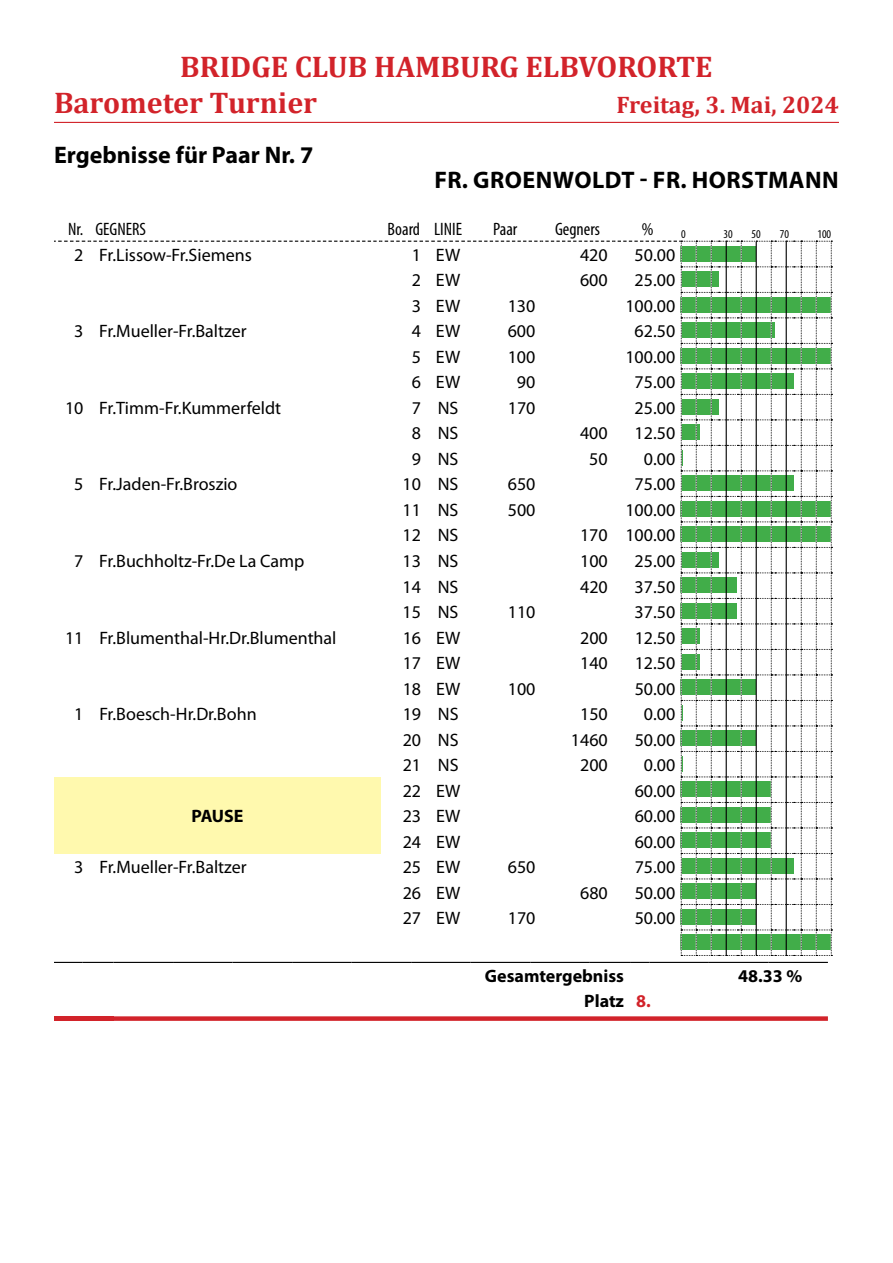
<style>
.page{position:relative;width:893px;height:1263px;background:#fff}
.page>*{position:absolute;margin:0;border:0;box-sizing:border-box;transform-origin:0 0}
.t1{font:700 30px/36px "Cambria";color:#d2232a}
.t2{font:700 24px "Myriad Pro";letter-spacing:.005em;color:#000}
.t3{font:700 24px "Cambria";color:#d2232a}
.t4{font:18px "Myriad Pro";color:#000}
.t5{font:700 18px "Myriad Pro";color:#000}
.t6{font:condensed 18px "Myriad Pro";color:#000}
.t7{font:condensed 12px "Myriad Pro";color:#000}
.s1{color:#d2232a}
</style>
<div class="page">
<hr style="left:54px;top:122px;width:785px;height:1px;background:#d2232a">
<svg style="left:54px;top:241px;width:778px;height:715px"></svg>
<div style="left:54px;top:1016px;width:60px;height:5px;background:#d2232a"></div>
<svg style="left:114px;top:1016px;width:714px;height:5px"></svg>
<svg style="left:54px;top:962px;width:28px;height:1px"></svg>
<hr style="left:82px;top:962px;width:32px;height:1px;background:#000">
<hr style="left:114px;top:962px;width:59px;height:1px;background:#000">
<hr style="left:173px;top:962px;width:60px;height:1px;background:#000">
<hr style="left:233px;top:962px;width:59px;height:1px;background:#000">
<hr style="left:292px;top:962px;width:60px;height:1px;background:#000">
<hr style="left:352px;top:962px;width:59px;height:1px;background:#000">
<hr style="left:411px;top:962px;width:60px;height:1px;background:#000">
<hr style="left:471px;top:962px;width:59px;height:1px;background:#000">
<hr style="left:530px;top:962px;width:60px;height:1px;background:#000">
<hr style="left:590px;top:962px;width:40px;height:1px;background:#000">
<svg style="left:630px;top:962px;width:19px;height:1px"></svg>
<hr style="left:649px;top:962px;width:60px;height:1px;background:#000">
<hr style="left:709px;top:962px;width:59px;height:1px;background:#000">
<hr style="left:768px;top:962px;width:60px;height:1px;background:#000">
<h1 class="t1" style="left:54px;top:48px;width:660px;text-indent:126px">BRIDGE CLUB HAMBURG ELBVORORTE<br>Barometer Turnier</h1>
<h2 class="t3" style="left:616px;top:88px;width:224px">Freitag, 3. Mai, 2024</h2>
<h2 class="t2" style="left:54px;top:140px;width:261px">Ergebnisse für Paar Nr. 7</h2>
<h2 class="t2" style="left:434px;top:164px;width:372px">Fr. Groenwoldt - Fr. Horstmann</h2>
<p class="t6" style="left:68px;top:218px;width:80px">Nr. GEGNERS</p>
<p class="t6" style="left:388px;top:218px;width:76px">Board LINIE</p>
<p class="t6" style="left:493px;top:218px;width:26px">Paar</p>
<p class="t6" style="left:555px;top:218px;width:47px">Gegners</p>
<p class="t6" style="left:642px;top:218px;width:13px">%</p>
<p class="t7" style="left:681px;top:227px;width:6px">0</p>
<p class="t7" style="left:723px;top:227px;width:11px">30</p>
<p class="t7" style="left:752px;top:227px;width:11px">50</p>
<p class="t7" style="left:780px;top:227px;width:11px">70</p>
<p class="t7" style="left:817px;top:227px;width:15px">100</p>
<p class="t4" style="left:74px;top:244px;width:179px">2 Fr.Lissow-Fr.Siemens</p>
<p class="t4" style="left:412px;top:244px;width:50px">1 EW</p>
<p class="t4" style="left:580px;top:244px;width:29px">420</p>
<p class="t4" style="left:635px;top:244px;width:42px">50.00</p>
<p class="t4" style="left:412px;top:269px;width:50px">2 EW</p>
<p class="t4" style="left:580px;top:269px;width:29px">600</p>
<p class="t4" style="left:635px;top:269px;width:42px">25.00</p>
<p class="t4" style="left:412px;top:295px;width:50px">3 EW</p>
<p class="t4" style="left:508px;top:295px;width:29px">130</p>
<p class="t4" style="left:625px;top:295px;width:51px">100.00</p>
<p class="t4" style="left:74px;top:320px;width:174px">3 Fr.Mueller-Fr.Baltzer</p>
<p class="t4" style="left:412px;top:320px;width:50px">4 EW</p>
<p class="t4" style="left:508px;top:320px;width:29px">600</p>
<p class="t4" style="left:635px;top:320px;width:42px">62.50</p>
<p class="t4" style="left:412px;top:346px;width:50px">5 EW</p>
<p class="t4" style="left:508px;top:346px;width:29px">100</p>
<p class="t4" style="left:625px;top:346px;width:51px">100.00</p>
<p class="t4" style="left:412px;top:371px;width:50px">6 EW</p>
<p class="t4" style="left:517px;top:371px;width:20px">90</p>
<p class="t4" style="left:635px;top:371px;width:42px">75.00</p>
<p class="t4" style="left:65px;top:397px;width:218px">10 Fr.Timm-Fr.Kummerfeldt</p>
<p class="t4" style="left:412px;top:397px;width:48px">7 NS</p>
<p class="t4" style="left:508px;top:397px;width:29px">170</p>
<p class="t4" style="left:635px;top:397px;width:42px">25.00</p>
<p class="t4" style="left:412px;top:422px;width:48px">8 NS</p>
<p class="t4" style="left:580px;top:422px;width:29px">400</p>
<p class="t4" style="left:635px;top:422px;width:42px">12.50</p>
<p class="t4" style="left:412px;top:448px;width:48px">9 NS</p>
<p class="t4" style="left:589px;top:448px;width:20px">50</p>
<p class="t4" style="left:644px;top:448px;width:33px">0.00</p>
<p class="t4" style="left:74px;top:473px;width:165px">5 Fr.Jaden-Fr.Broszio</p>
<p class="t4" style="left:403px;top:473px;width:57px">10 NS</p>
<p class="t4" style="left:508px;top:473px;width:29px">650</p>
<p class="t4" style="left:635px;top:473px;width:42px">75.00</p>
<p class="t4" style="left:403px;top:499px;width:57px">11 NS</p>
<p class="t4" style="left:508px;top:499px;width:29px">500</p>
<p class="t4" style="left:625px;top:499px;width:51px">100.00</p>
<p class="t4" style="left:403px;top:524px;width:57px">12 NS</p>
<p class="t4" style="left:580px;top:524px;width:97px">170 100.00</p>
<p class="t4" style="left:74px;top:550px;width:232px">7 Fr.Buchholtz-Fr.De La Camp</p>
<p class="t4" style="left:403px;top:550px;width:57px">13 NS</p>
<p class="t4" style="left:580px;top:550px;width:29px">100</p>
<p class="t4" style="left:635px;top:550px;width:42px">25.00</p>
<p class="t4" style="left:403px;top:575px;width:57px">14 NS</p>
<p class="t4" style="left:580px;top:575px;width:29px">420</p>
<p class="t4" style="left:635px;top:575px;width:42px">37.50</p>
<p class="t4" style="left:403px;top:601px;width:57px">15 NS</p>
<p class="t4" style="left:508px;top:601px;width:29px">110</p>
<p class="t4" style="left:635px;top:601px;width:42px">37.50</p>
<p class="t4" style="left:65px;top:626px;width:273px">11 Fr.Blumenthal-Hr.Dr.Blumenthal</p>
<p class="t4" style="left:403px;top:626px;width:59px">16 EW</p>
<p class="t4" style="left:580px;top:626px;width:29px">200</p>
<p class="t4" style="left:635px;top:626px;width:42px">12.50</p>
<p class="t4" style="left:403px;top:652px;width:59px">17 EW</p>
<p class="t4" style="left:580px;top:652px;width:29px">140</p>
<p class="t4" style="left:635px;top:652px;width:42px">12.50</p>
<p class="t4" style="left:403px;top:677px;width:59px">18 EW</p>
<p class="t4" style="left:508px;top:677px;width:29px">100</p>
<p class="t4" style="left:635px;top:677px;width:42px">50.00</p>
<p class="t4" style="left:74px;top:703px;width:184px">1 Fr.Boesch-Hr.Dr.Bohn</p>
<p class="t4" style="left:403px;top:703px;width:57px">19 NS</p>
<p class="t4" style="left:580px;top:703px;width:29px">150</p>
<p class="t4" style="left:644px;top:703px;width:33px">0.00</p>
<p class="t4" style="left:403px;top:728px;width:57px">20 NS</p>
<p class="t4" style="left:571px;top:728px;width:38px">1460</p>
<p class="t4" style="left:635px;top:728px;width:42px">50.00</p>
<p class="t4" style="left:403px;top:754px;width:57px">21 NS</p>
<p class="t4" style="left:580px;top:754px;width:29px">200</p>
<p class="t4" style="left:644px;top:754px;width:33px">0.00</p>
<p class="t5" style="left:191px;top:804px;width:54px">PAUSE</p>
<p class="t4" style="left:403px;top:779px;width:59px">22 EW</p>
<p class="t4" style="left:635px;top:779px;width:42px">60.00</p>
<p class="t4" style="left:403px;top:805px;width:59px">23 EW</p>
<p class="t4" style="left:635px;top:805px;width:42px">60.00</p>
<p class="t4" style="left:403px;top:830px;width:59px">24 EW</p>
<p class="t4" style="left:635px;top:830px;width:42px">60.00</p>
<p class="t4" style="left:74px;top:856px;width:174px">3 Fr.Mueller-Fr.Baltzer</p>
<p class="t4" style="left:403px;top:856px;width:59px">25 EW</p>
<p class="t4" style="left:508px;top:856px;width:29px">650</p>
<p class="t4" style="left:635px;top:856px;width:42px">75.00</p>
<p class="t4" style="left:403px;top:881px;width:59px">26 EW</p>
<p class="t4" style="left:580px;top:881px;width:29px">680</p>
<p class="t4" style="left:635px;top:881px;width:42px">50.00</p>
<p class="t4" style="left:403px;top:907px;width:59px">27 EW</p>
<p class="t4" style="left:508px;top:907px;width:29px">170</p>
<p class="t4" style="left:635px;top:907px;width:42px">50.00</p>
<p class="t5" style="left:485px;top:964px;width:141px">Gesamtergebniss</p>
<p class="t5" style="left:738px;top:964px;width:66px">48.33 %</p>
<p class="t5" style="left:584px;top:989px;width:68px">Platz <span class="s1">8.</span></p>
</div>
